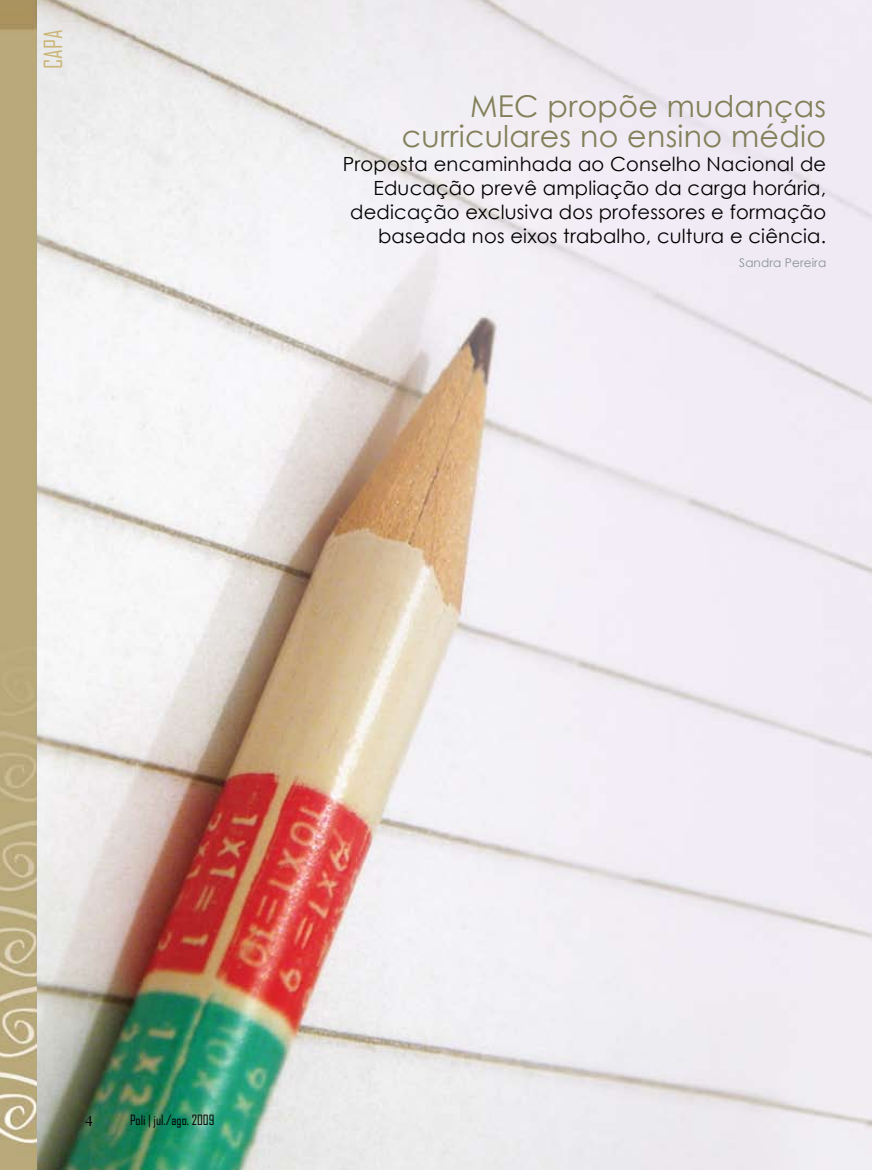
<style>
.page{position:relative;width:872px;height:1170px;background:#fff}
.page>*{position:absolute;margin:0;border:0;box-sizing:border-box;transform-origin:0 0}
.t1{font:30px/30px "Century Gothic";letter-spacing:.01em;color:#827f59;text-align:right}
.t2{font:24px "Agency FB";color:#cbb677}
.t3{font:19.5px/24px "Century Gothic";letter-spacing:.01em;color:#000;text-align:right}
.t4{font:15px "Caslon 540 BT";color:#000}
.t5{font:13.5px "Agency FB";color:#000}
.t6{font:12px "Century Gothic";letter-spacing:.01em;color:#889297}
</style>
<div class="page">
<img style="left:0;top:0;width:38px;height:1169px">
<img style="left:38px;top:0;width:834px;height:1169px">
<p class="t2" style="left:38px;top:69px;width:41px;rotate:-90deg">CAPA</p>
<h1 class="t1" style="left:402px;top:90px;width:426px">MEC propõe mudanças curriculares no ensino médio</h1>
<p class="t3" style="left:343px;top:151px;width:485px">Proposta encaminhada ao Conselho Nacional de Educação prevê ampliação da carga horária, dedicação exclusiva dos professores e formação baseada nos eixos trabalho, cultura e ciência.</p>
<p class="t6" style="left:739px;top:254px;width:88px">Sandra Pereira</p>
<p class="t4" style="left:85px;top:1111px;width:9px">4</p>
<p class="t5" style="left:130px;top:1111px;width:86px">Poli | jul./ago. 2009</p>
</div>
